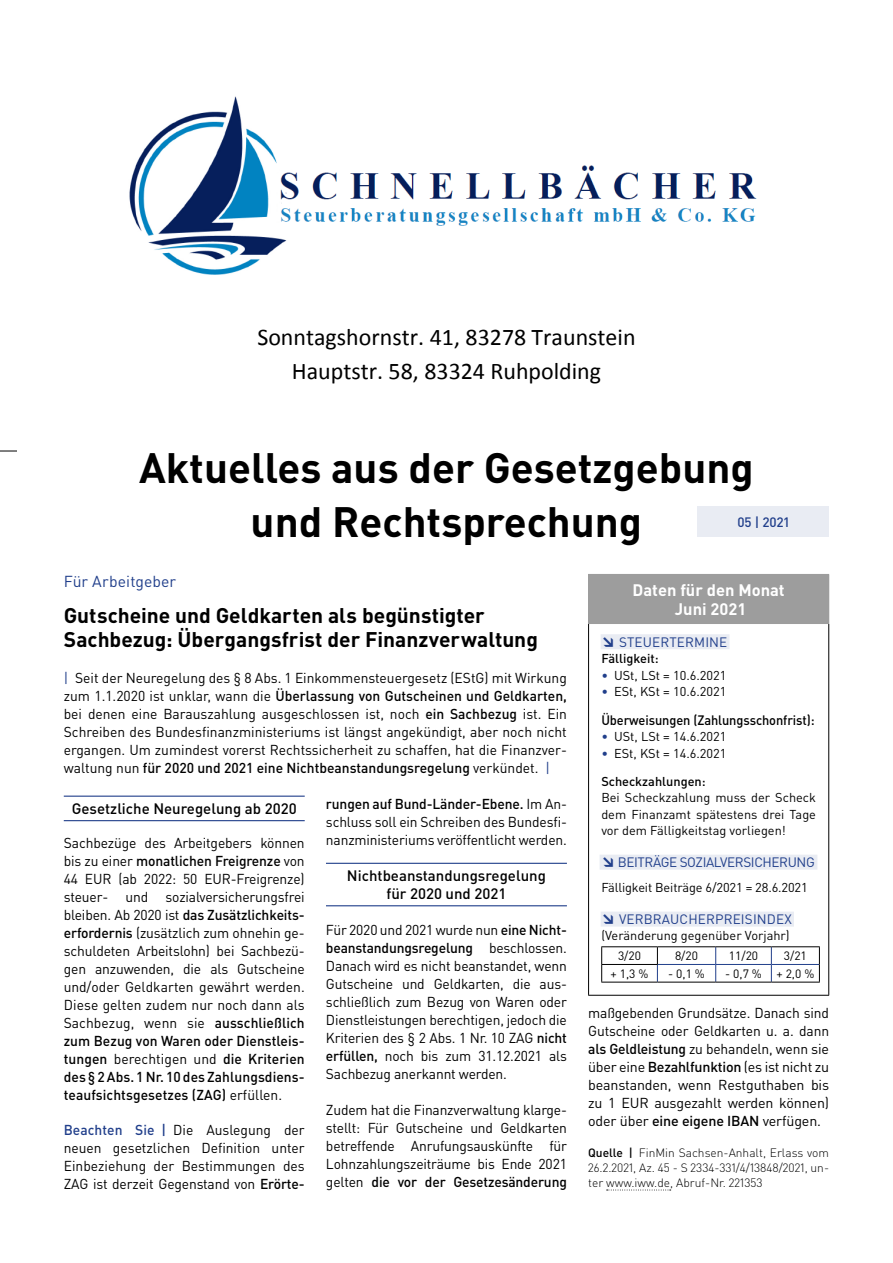
<style>
.page{position:relative;width:893px;height:1263px;background:#fff}
.page>*{position:absolute;margin:0;border:0;box-sizing:border-box;transform-origin:0 0}
.t1{font:700 42px/54px "DIN Pro";color:#000;text-align:center}
.t2{font:24px/33.6px "Calibri";color:#000;text-align:center}
.t3{font:700 21px/24px "DIN Pro";color:#000}
.t4{font:700 16.5px/19.5px "DIN Pro";color:#fff;text-align:center}
.t5{font:15.75px "DIN Pro";letter-spacing:.005em;color:#213f8b}
.t6{font:500 15px/18px "DIN Pro";color:#000;text-align:center}
.t7{font:14.25px/18px "DIN Pro";letter-spacing:-.01em;color:#000;text-align:justify}
.t8{font:13.5px "DIN Pro";letter-spacing:.01em;color:#213f8b}
.t9{font:500 13.5px "DIN Pro";letter-spacing:-.005em;color:#000;scale:.95 1}
.t10{font:13.5px "DIN Pro";letter-spacing:-.03em;color:#213f8b}
.t11{font:500 13.5px "DIN Pro";color:#213f8b}
.t12{font:12.75px/16.5px "DIN Pro";color:#000;text-align:justify}
.t13{font:500 12.75px "DIN Pro";color:#000}
.t14{font:300 12px/15px "DIN Pro";color:#000;text-align:justify}
.t15{font:12px "DIN Pro";color:#000}
.s1{color:#213f8b}
.s2{font-weight:500}
.s3{font-weight:500;color:#213f8b}
.s4{font-weight:900}
</style>
<div class="page">
<img style="left:129px;top:96px;width:628px;height:179px">
<svg style="left:0;top:451px;width:17px;height:1px"></svg>
<div style="left:697px;top:506px;width:132px;height:31px;background:#e9ecf3"></div>
<div style="left:588px;top:574px;width:240px;height:50px;background:#9d9d9d"></div>
<hr style="left:588px;top:624px;width:1px;height:371px;background:#000">
<hr style="left:828px;top:624px;width:1px;height:371px;background:#000">
<hr style="left:588px;top:995px;width:241px;height:1px;background:#000">
<hr style="left:588px;top:574px;width:241px;height:1px;background:#9d9d9d">
<hr style="left:828px;top:575px;width:1px;height:48px;background:#9d9d9d">
<hr style="left:588px;top:623px;width:241px;height:1px;background:#9d9d9d">
<div style="left:600px;top:634px;width:129px;height:15px;background:#e9ecf3"></div>
<div style="left:599px;top:855px;width:218px;height:15px;background:#e9ecf3"></div>
<div style="left:600px;top:912px;width:194px;height:15px;background:#e9ecf3"></div>
<hr style="left:657px;top:946px;width:58px;height:1px;background:#000">
<hr style="left:715px;top:946px;width:56px;height:1px;background:#000">
<hr style="left:771px;top:946px;width:48px;height:1px;background:#000">
<hr style="left:601px;top:982px;width:56px;height:1px;background:#000">
<hr style="left:657px;top:982px;width:58px;height:1px;background:#000">
<hr style="left:715px;top:982px;width:56px;height:1px;background:#000">
<hr style="left:771px;top:982px;width:48px;height:1px;background:#000">
<hr style="left:601px;top:946px;width:56px;height:1px;background:#000">
<svg style="left:601px;top:947px;width:219px;height:35px"></svg>
<hr style="left:601px;top:964px;width:56px;height:1px;background:#000">
<hr style="left:64px;top:796px;width:241px;height:1px;background:#213f8b">
<hr style="left:64px;top:820px;width:241px;height:1px;background:#213f8b">
<hr style="left:326px;top:863px;width:241px;height:1px;background:#213f8b">
<hr style="left:326px;top:905px;width:241px;height:1px;background:#213f8b">
<svg style="left:606px;top:1190px;width:64px;height:1px"></svg>
<h2 class="t2" style="left:257px;top:322px;width:380px">Sonntagshornstr. 41, 83278 Traunstein<br>Hauptstr. 58, 83324 Ruhpolding</h2>
<h1 class="t1" style="left:139px;top:441px;width:616px">Aktuelles aus der Gesetzgebung und Rechtsprechung</h1>
<p class="t11" style="left:737px;top:515px;width:53px">05 | 2021</p>
<p class="t5" style="left:64px;top:574px;width:114px">Für Arbeitgeber</p>
<h3 class="t3" style="left:64px;top:604px;width:475px">Gutscheine und Geldkarten als begünstigter<br>Sachbezug: Übergangsfrist der Finanzverwaltung</h3>
<p class="t7" style="left:64px;top:670px;width:504px"><span class="s1">|</span> Seit der Neuregelung des § 8 Abs. 1 Einkommensteuergesetz (EStG) mit Wirkung zum 1.1.2020 ist unklar, wann die <span class="s2">Überlassung von Gutscheinen und Geldkarten, </span>bei denen eine Barauszahlung ausgeschlossen ist, noch <span class="s2">ein Sachbezug</span> ist. Ein Schreiben des Bundesfinanzministeriums ist längst angekündigt, aber noch nicht ergangen. Um zumindest vorerst Rechtssicherheit zu schaffen, hat die Finanzver&shy;waltung nun <span class="s2">für 2020 und 2021 eine Nichtbeanstandungsregelung</span> verkündet. <span class="s1">|</span></p>
<p class="t6" style="left:72px;top:800px;width:226px">Gesetzliche Neuregelung ab 2020</p>
<p class="t7" style="left:64px;top:835px;width:242px">Sachbezüge des Arbeitgebers können bis zu einer <span class="s2">monatlichen Freigrenze</span> von 44 EUR (ab 2022: 50 EUR-Freigrenze) steuer- und sozialversicherungsfrei bleiben. Ab 2020 ist <span class="s2">das Zusätzlichkeits&shy;erfordernis</span> (zusätzlich zum ohnehin ge&shy;schuldeten Arbeitslohn) bei Sachbezü&shy;gen anzuwenden, die als Gutscheine und/oder Geldkarten gewährt werden.<br>Diese gelten zudem nur noch dann als Sachbezug, wenn sie <span class="s2">ausschließlich zum Bezug von Waren oder Dienstleis&shy;tungen</span> berechtigen und <span class="s2">die Kriterien des § 2 Abs. 1 Nr. 10 des Zahlungsdiens&shy;te aufsichtsgesetzes (ZAG)</span> erfüllen.</p>
<p class="t7" style="left:64px;top:1121px;width:242px"><span class="s3">Beachten Sie |</span> Die Auslegung der neuen gesetzlichen Definition unter Einbeziehung der Bestimmungen des ZAG ist derzeit Gegenstand von <span class="s2">Erörte-</span></p>
<p class="t7" style="left:326px;top:795px;width:242px"><span class="s2">rungen auf Bund-Länder-Ebene.</span> Im An&shy;schluss soll ein Schreiben des Bundesfi&shy;nanzministeriums veröffentlicht werden.</p>
<p class="t6" style="left:347px;top:867px;width:200px">Nichtbeanstandungsregelung für 2020 und 2021</p>
<p class="t7" style="left:326px;top:921px;width:242px">Für 2020 und 2021 wurde nun <span class="s2">eine Nicht&shy;beanstandungsregelung</span> beschlossen.<br>Danach wird es nicht beanstandet, wenn Gutscheine und Geldkarten, die aus&shy;schließlich zum Bezug von Waren oder Dienstleistungen berechtigen, jedoch die Kriterien des § 2 Abs. 1 Nr. 10 ZAG <span class="s2">nicht erfüllen,</span> noch bis zum 31.12.2021 als Sachbezug anerkannt werden.</p>
<p class="t7" style="left:326px;top:1101px;width:242px">Zudem hat die Finanzverwaltung klarge&shy;stellt: Für Gutscheine und Geldkarten betreffende Anrufungsauskünfte für Lohnzahlungszeiträume bis Ende 2021 gelten <span class="s2">die vor der Gesetzesänderung</span></p>
<p class="t4" style="left:632px;top:580px;width:154px">Daten für den Monat<br>Juni 2021</p>
<p class="t8" style="left:601px;top:635px;width:127px"><span class="s4">↘</span> STEUERTERMINE</p>
<p class="t13" style="left:601px;top:652px;width:59px">Fälligkeit:</p>
<p class="t12" style="left:601px;top:667px;width:127px"><span class="s1">•</span> USt, LSt = 10.6.2021</p>
<p class="t12" style="left:601px;top:684px;width:127px"><span class="s1">•</span> ESt, KSt = 10.6.2021</p>
<p class="t9" style="left:601px;top:712px;width:226px">Überweisungen (Zahlungsschonfrist):</p>
<p class="t12" style="left:601px;top:729px;width:127px"><span class="s1">•</span> USt, LSt = 14.6.2021</p>
<p class="t12" style="left:601px;top:745px;width:127px"><span class="s1">•</span> ESt, KSt = 14.6.2021</p>
<p class="t13" style="left:601px;top:775px;width:106px">Scheckzahlungen:</p>
<p class="t12" style="left:601px;top:790px;width:216px">Bei Scheckzahlung muss der Scheck dem Finanzamt spätestens drei Tage vor dem Fälligkeitstag vorliegen!</p>
<p class="t10" style="left:601px;top:855px;width:215px"><span class="s4">↘</span> BEITRÄGE SOZIALVERSICHERUNG</p>
<p class="t12" style="left:601px;top:880px;width:208px">Fälligkeit Beiträge 6/2021 = 28.6.2021</p>
<p class="t8" style="left:601px;top:912px;width:192px"><span class="s4">↘</span> VERBRAUCHERPREISINDEX</p>
<p class="t12" style="left:601px;top:928px;width:190px">(Veränderung gegenüber Vorjahr)</p>
<p class="t15" style="left:618px;top:950px;width:25px">3/20</p>
<p class="t15" style="left:675px;top:950px;width:25px">8/20</p>
<p class="t15" style="left:728px;top:950px;width:31px">11/20</p>
<p class="t15" style="left:783px;top:950px;width:25px">3/21</p>
<p class="t15" style="left:610px;top:967px;width:39px">+ 1,3 %</p>
<p class="t15" style="left:668px;top:967px;width:38px">- 0,1 %</p>
<p class="t15" style="left:725px;top:967px;width:91px">- 0,7 % + 2,0 %</p>
<p class="t7" style="left:588px;top:1005px;width:242px">maßgebenden Grundsätze. Danach sind Gutscheine oder Geldkarten u. a. dann <span class="s2">als Geldleistung</span> zu behandeln, wenn sie über eine <span class="s2">Bezahlfunktion</span> (es ist nicht zu beanstanden, wenn Restguthaben bis zu 1 EUR ausgezahlt werden können) oder über <span class="s2">eine eigene IBAN</span> verfügen.</p>
<p class="t14" style="left:588px;top:1146px;width:242px"><span class="s2">Quelle |</span> FinMin Sachsen-Anhalt, Erlass vom 26.2.2021, Az. 45 - S 2334-331/4/13848/2021, un&shy;ter www.iww.de, Abruf-Nr. 221353</p>
</div>
